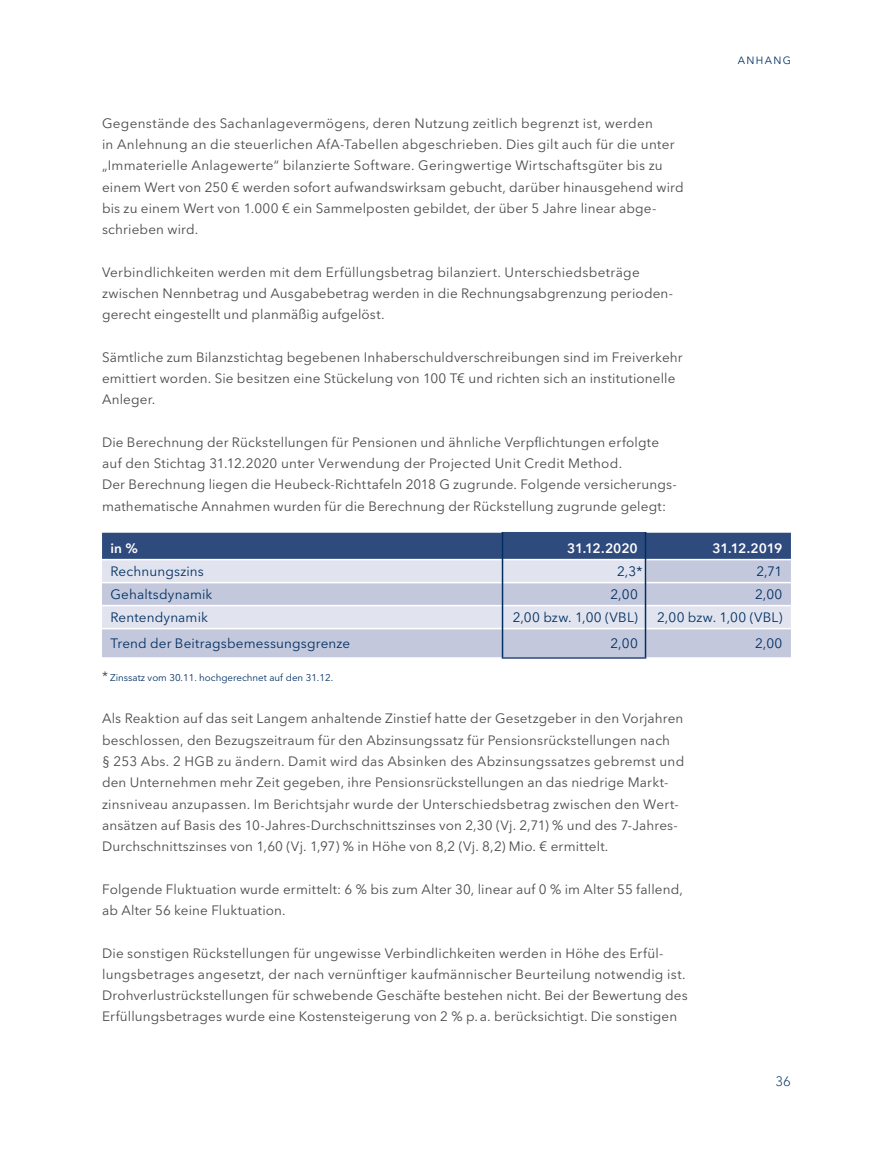
<style>
.page{position:relative;width:893px;height:1149px;background:#fff}
.page>*{position:absolute;margin:0;border:0;box-sizing:border-box;transform-origin:0 0}
.t1{font:13.5px/21.3px "Avenir Next LT Pro";letter-spacing:.015em;color:#4a4a49}
.t2{font:13.5px "Avenir Next LT Pro";letter-spacing:.01em;color:#003063}
.t3{font:600 13.5px "Avenir Next LT Pro";letter-spacing:-.015em;color:#fff}
.t4{font:300 13.5px "Avenir Next LT Pro";color:#003063}
.t5{font:10.5px "Avenir Next LT Pro";letter-spacing:.125em;color:#003063}
.t6{font:9.75px "Avenir Next LT Pro";color:#003063}
.s1{font-size:13.5px;color:#4a4a49}
</style>
<div class="page">
<div style="left:102px;top:532px;width:689px;height:26px;background:#2f4b7d"></div>
<svg style="left:102px;top:560px;width:689px;height:97px;background:#d0d3e4"></svg>
<hr style="left:102px;top:581px;width:400px;height:2px;background:#fff">
<hr style="left:102px;top:604px;width:400px;height:2px;background:#fff">
<hr style="left:102px;top:627px;width:400px;height:2px;background:#fff">
<hr style="left:502px;top:604px;width:144px;height:2px;background:#fff">
<hr style="left:646px;top:604px;width:145px;height:2px;background:#fff">
<hr style="left:502px;top:627px;width:144px;height:2px;background:#fff">
<hr style="left:646px;top:627px;width:145px;height:2px;background:#fff">
<hr style="left:502px;top:581px;width:144px;height:2px;background:#fff">
<hr style="left:646px;top:581px;width:145px;height:2px;background:#fff">
<hr style="left:502px;top:532px;width:144px;height:1px;background:#2f4b7d">
<hr style="left:502px;top:657px;width:144px;height:1px;background:#2f4b7d">
<hr style="left:502px;top:532px;width:1px;height:125px;background:#003063">
<hr style="left:645px;top:532px;width:1px;height:125px;background:#003063">
<p class="t5" style="left:738px;top:54px;width:55px">ANHANG</p>
<p class="t1" style="left:102px;top:112px;width:583px">Gegenstände des Sachanlagevermögens, deren Nutzung zeitlich begrenzt ist, werden<br>in Anlehnung an die steuerlichen AfA-Tabellen abgeschrieben. Dies gilt auch für die unter „Immaterielle Anlagewerte“ bilanzierte Software. Geringwertige Wirtschaftsgüter bis zu einem Wert von 250 € werden sofort aufwandswirksam gebucht, darüber hinausgehend wird bis zu einem Wert von 1.000 € ein Sammelposten gebildet, der über 5 Jahre linear abge&shy;schrieben wird.</p>
<p class="t1" style="left:102px;top:261px;width:572px">Verbindlichkeiten werden mit dem Erfüllungsbetrag bilanziert. Unterschiedsbeträge zwischen Nennbetrag und Ausgabebetrag werden in die Rechnungsabgrenzung perioden&shy;gerecht eingestellt und planmäßig aufgelöst.</p>
<p class="t1" style="left:102px;top:346px;width:582px">Sämtliche zum Bilanzstichtag begebenen Inhaberschuldverschreibungen sind im Freiverkehr emittiert worden. Sie besitzen eine Stückelung von 100 T€ und richten sich an institutionelle<br>Anleger.</p>
<p class="t1" style="left:102px;top:431px;width:575px">Die Berechnung der Rückstellungen für Pensionen und ähnliche Verpflichtungen erfolgte auf den Stichtag 31.12.2020 unter Verwendung der Projected Unit Credit Method.<br>Der Berechnung liegen die Heubeck-Richttafeln 2018 G zugrunde. Folgende versicherungs&shy;mathematische Annahmen wurden für die Berechnung der Rückstellung zugrunde gelegt:</p>
<p class="t3" style="left:111px;top:540px;width:29px">in %</p>
<p class="t3" style="left:567px;top:540px;width:72px">31.12.2020</p>
<p class="t3" style="left:713px;top:540px;width:71px">31.12.2019</p>
<p class="t2" style="left:111px;top:563px;width:95px">Rechnungszins</p>
<p class="t2" style="left:617px;top:563px;width:27px">2,3*</p>
<p class="t2" style="left:756px;top:563px;width:28px">2,71</p>
<p class="t2" style="left:111px;top:586px;width:103px">Gehaltsdynamik</p>
<p class="t2" style="left:610px;top:586px;width:29px">2,00</p>
<p class="t2" style="left:755px;top:586px;width:29px">2,00</p>
<p class="t2" style="left:111px;top:609px;width:99px">Rentendynamik</p>
<p class="t2" style="left:513px;top:609px;width:127px">2,00 bzw. 1,00 (VBL)</p>
<p class="t2" style="left:657px;top:609px;width:127px">2,00 bzw. 1,00 (VBL)</p>
<p class="t2" style="left:111px;top:635px;width:241px">Trend der Beitragsbemessungsgrenze</p>
<p class="t2" style="left:610px;top:635px;width:29px">2,00</p>
<p class="t2" style="left:755px;top:635px;width:29px">2,00</p>
<p class="t6" style="left:102px;top:671px;width:233px"><span class="s1">*</span> Zinssatz vom 30.11. hochgerechnet auf den 31.12.</p>
<p class="t1" style="left:102px;top:707px;width:584px">Als Reaktion auf das seit Langem anhaltende Zinstief hatte der Gesetzgeber in den Vorjahren beschlossen, den Bezugszeitraum für den Abzinsungssatz für Pensionsrückstellungen nach<br>§ 253 Abs. 2 HGB zu ändern. Damit wird das Absinken des Abzinsungssatzes gebremst und den Unternehmen mehr Zeit gegeben, ihre Pensionsrückstellungen an das niedrige Markt&shy;zinsniveau anzupassen. Im Berichtsjahr wurde der Unterschiedsbetrag zwischen den Wert&shy;ansätzen auf Basis des 10-Jahres-Durchschnittszinses von 2,30 (Vj. 2,71) % und des 7-Jahres-Durchschnittszinses von 1,60 (Vj. 1,97) % in Höhe von 8,2 (Vj. 8,2) Mio. € ermittelt.</p>
<p class="t1" style="left:102px;top:878px;width:582px">Folgende Fluktuation wurde ermittelt: 6 % bis zum Alter 30, linear auf 0 % im Alter 55 fallend, ab Alter 56 keine Fluktuation.</p>
<p class="t1" style="left:102px;top:941px;width:587px">Die sonstigen Rückstellungen für ungewisse Verbindlichkeiten werden in Höhe des Erfül&shy;lungsbetrages angesetzt, der nach vernünftiger kaufmännischer Beurteilung notwendig ist.<br>Drohverlustrückstellungen für schwebende Geschäfte bestehen nicht. Bei der Bewertung des Erfüllungsbetrages wurde eine Kostensteigerung von 2 % p.a. berücksichtigt. Die sonstigen</p>
<p class="t4" style="left:775px;top:1072px;width:17px">36</p>
</div>
